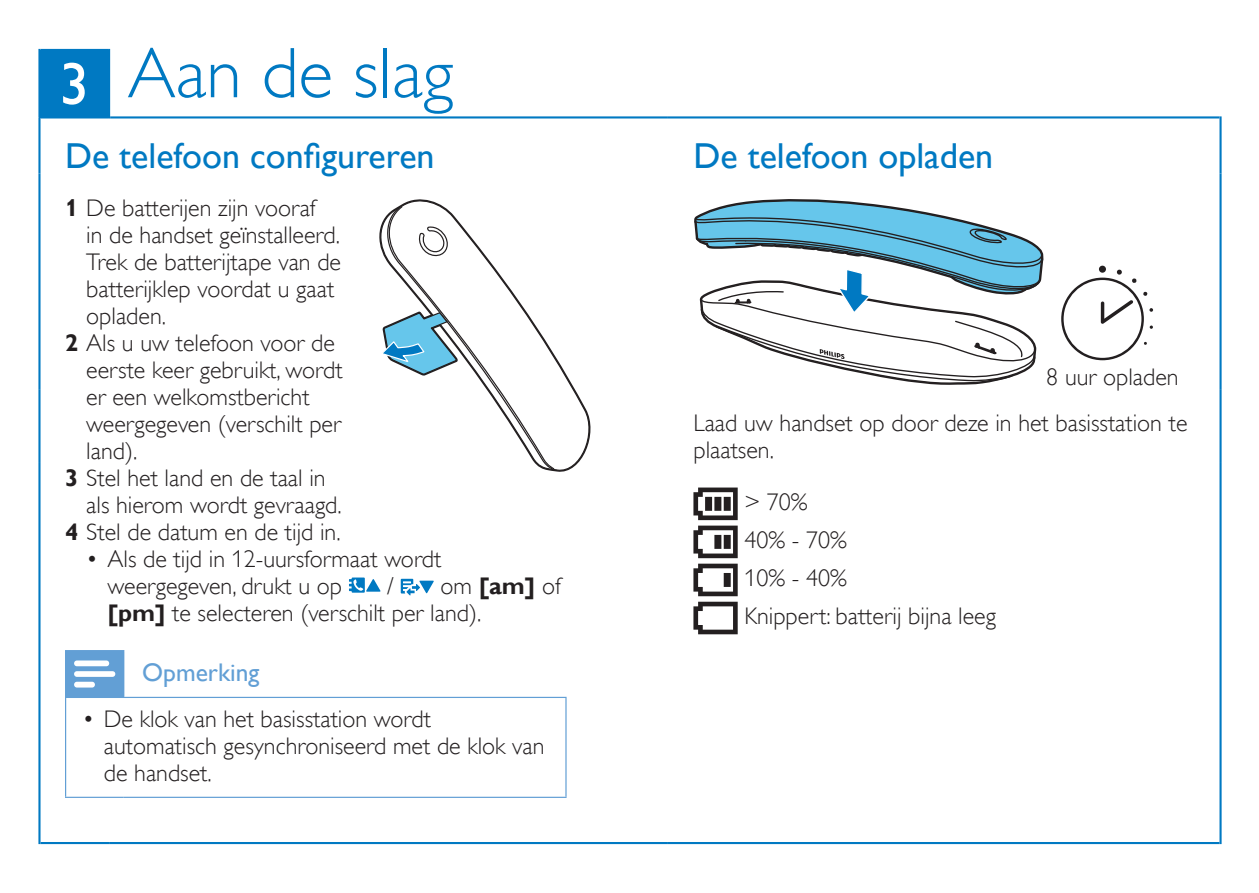
<style>
.page{position:relative;width:1259px;height:893px;background:#fff}
.page>*{position:absolute;margin:0;border:0;box-sizing:border-box;transform-origin:0 0}
.t1{font:72px "Gill Sans Alt One WGL Light";color:#0079c2}
.t2{font:36px "Gill Sans Alt One WGL";color:#0079c2}
.t3{font:25.5px "Gill Sans Alt One WGL";color:#629fd5}
.t4{font:24px/27px "Gill Sans Alt One WGL Light";color:#231f20}
.s1{font-family:"Gill Sans Alt One WGL";font-weight:700}
</style>
<div class="page">
<div style="left:39px;top:50px;width:70px;height:67px;background:#0079c2"></div>
<hr style="left:41px;top:49px;width:67px;height:2px;background:#0079c2">
<hr style="left:38px;top:49px;width:3px;height:68px;background:#0079c2">
<hr style="left:108px;top:49px;width:2px;height:69px;background:#0079c2">
<hr style="left:41px;top:116px;width:67px;height:2px;background:#0079c2">
<hr style="left:38px;top:117px;width:3px;height:57px;background:#0079c2">
<hr style="left:110px;top:116px;width:558px;height:2px;background:#0079c2">
<hr style="left:668px;top:116px;width:551px;height:2px;background:#0079c2">
<hr style="left:1219px;top:116px;width:2px;height:58px;background:#0079c2">
<hr style="left:1219px;top:174px;width:2px;height:215px;background:#0079c2">
<hr style="left:1219px;top:389px;width:2px;height:73px;background:#0079c2">
<hr style="left:38px;top:174px;width:3px;height:215px;background:#0079c2">
<hr style="left:38px;top:389px;width:3px;height:73px;background:#0079c2">
<hr style="left:38px;top:462px;width:3px;height:382px;background:#0079c2">
<hr style="left:41px;top:842px;width:68px;height:2px;background:#0079c2">
<hr style="left:109px;top:842px;width:559px;height:2px;background:#0079c2">
<hr style="left:1219px;top:462px;width:2px;height:382px;background:#0079c2">
<hr style="left:668px;top:842px;width:551px;height:2px;background:#0079c2">
<svg style="left:349px;top:577px;width:32px;height:16px"></svg>
<svg style="left:401px;top:579px;width:33px;height:16px"></svg>
<div style="left:66px;top:651px;width:58px;height:46px;background:#629fd5"></div>
<hr style="left:65px;top:650px;width:59px;height:1px;background:#629fd5">
<hr style="left:65px;top:651px;width:1px;height:46px;background:#629fd5">
<hr style="left:65px;top:697px;width:59px;height:1px;background:#629fd5">
<hr style="left:65px;top:698px;width:1px;height:99px;background:#629fd5">
<hr style="left:124px;top:697px;width:442px;height:1px;background:#629fd5">
<hr style="left:565px;top:698px;width:1px;height:99px;background:#629fd5">
<hr style="left:65px;top:797px;width:59px;height:1px;background:#629fd5">
<hr style="left:124px;top:797px;width:442px;height:1px;background:#629fd5">
<svg style="left:74px;top:660px;width:41px;height:27px"></svg>
<svg style="left:694px;top:199px;width:350px;height:186px"></svg>
<div style="left:1099px;top:266px;width:7px;height:7px;background:#231f20;border-radius:50%"></div>
<svg style="left:1061px;top:269px;width:92px;height:91px"></svg>
<svg style="left:693px;top:488px;width:44px;height:32px"></svg>
<svg style="left:693px;top:526px;width:44px;height:32px"></svg>
<svg style="left:693px;top:564px;width:44px;height:32px"></svg>
<svg style="left:693px;top:602px;width:44px;height:32px"></svg>
<svg style="left:379px;top:199px;width:212px;height:273px"></svg>
<svg style="left:382px;top:205px;width:175px;height:266px"></svg>
<svg style="left:380px;top:205px;width:174px;height:264px"></svg>
<h1 class="t1" style="left:59px;top:26px;width:396px"><sub>3</sub> Aan de slag</h1>
<h2 class="t2" style="left:65px;top:131px;width:371px">De telefoon configureren</h2>
<h2 class="t2" style="left:693px;top:131px;width:301px">De telefoon opladen</h2>
<p class="t4" style="left:65px;top:194px;width:252px"><span class="s1">1</span> De batterijen zijn vooraf</p>
<p class="t4" style="left:86px;top:221px;width:255px">in de handset geïnstalleerd.</p>
<p class="t4" style="left:86px;top:248px;width:256px">Trek de batterijtape van de</p>
<p class="t4" style="left:86px;top:275px;width:249px">batterijklep voordat u gaat</p>
<p class="t4" style="left:86px;top:302px;width:81px">opladen.</p>
<p class="t4" style="left:65px;top:329px;width:271px"><span class="s1">2</span> Als u uw telefoon voor de</p>
<p class="t4" style="left:86px;top:356px;width:258px">eerste keer gebruikt, wordt</p>
<p class="t4" style="left:86px;top:383px;width:225px">er een welkomstbericht</p>
<p class="t4" style="left:86px;top:410px;width:256px">weergegeven (verschilt per</p>
<p class="t4" style="left:86px;top:437px;width:52px">land).</p>
<p class="t4" style="left:65px;top:464px;width:262px"><span class="s1">3</span> Stel het land en de taal in</p>
<p class="t4" style="left:86px;top:491px;width:257px">als hierom wordt gevraagd.</p>
<p class="t4" style="left:65px;top:518px;width:277px"><span class="s1">4</span> Stel de datum en de tijd in.</p>
<p class="t4" style="left:108px;top:545px;width:335px;text-indent:-21px">• Als de tijd in 12-uursformaat wordt weergegeven, drukt u op</p>
<p class="t4" style="left:693px;top:354px;width:495px;line-height:45.9px;text-indent:353px">8 uur opladen<br>Laad uw handset op door deze in het basisstation te</p>
<p class="t4" style="left:744px;top:424px;width:65px;line-height:52.2px;text-indent:-51px">plaatsen.<br>&gt; 70%</p>
<p class="t4" style="left:744px;top:521px;width:253px;line-height:38.1px">40% - 70%<br>10% - 40%<br>Knippert: batterij bijna leeg</p>
<p class="t4" style="left:108px;top:572px;width:455px;text-indent:333px">om <span class="s1">[am]</span> of <span class="s1">[pm]</span> te selecteren (verschilt per land).</p>
<p class="t3" style="left:142px;top:655px;width:119px">Opmerking</p>
<p class="t4" style="left:104px;top:705px;width:442px;text-indent:-21px">• De klok van het basisstation wordt automatisch gesynchroniseerd met de klok van de handset.</p>
<p class="t4" style="left:387px;top:572px;width:8px">/</p>
</div>
